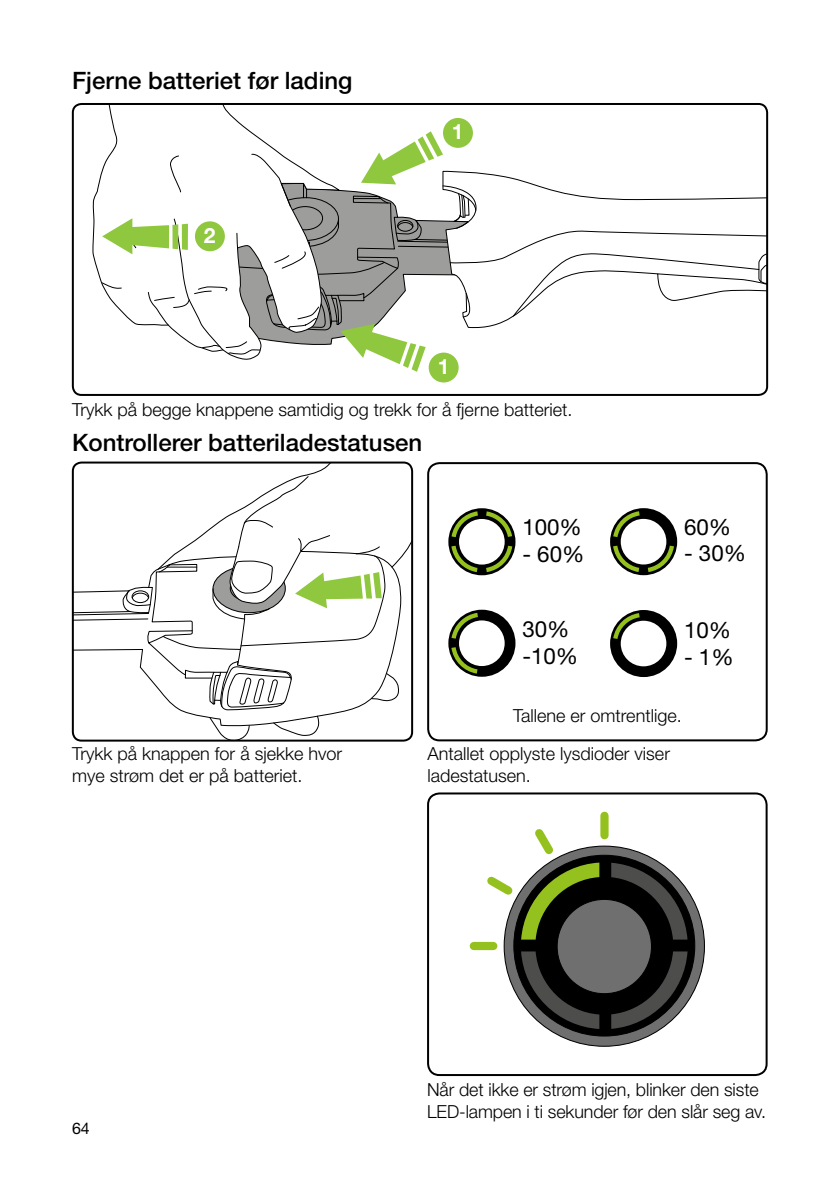
<style>
.page{position:relative;width:840px;height:1191px;background:#fff}
.page>*{position:absolute;margin:0;border:0;box-sizing:border-box;transform-origin:0 0}
.t1{font:500 24px "Helvetica Neue LT Std";color:#000}
.t2{font:22.4px/26.8px "Helvetica Neue LT Std";color:#000}
.t3{font:700 21.2px "Helvetica Neue LT Std";color:#fff}
.t4{font:300 18px/21.6px "Helvetica Neue LT Std";color:#000}
.t5{font:16px "Helvetica Neue LT Std";color:#000}
</style>
<div class="page">
<svg style="left:92px;top:106px;width:158px;height:179px"></svg>
<div style="left:72px;top:103px;width:695px;height:293px;border:2px solid #000;border-radius:9px"></div>
<svg style="left:102px;top:131px;width:664px;height:241px"></svg>
<div style="left:428px;top:352px;width:30px;height:30px;background:#8fc73e;border-radius:50%"></div>
<div style="left:443px;top:118px;width:29px;height:30px;background:#8fc73e;border-radius:50%"></div>
<div style="left:195px;top:221px;width:30px;height:30px;background:#8fc73e;border-radius:50%"></div>
<svg style="left:73px;top:462px;width:339px;height:278px"></svg>
<svg style="left:448px;top:508px;width:67px;height:67px"></svg>
<svg style="left:610px;top:508px;width:66px;height:67px"></svg>
<svg style="left:448px;top:609px;width:67px;height:68px"></svg>
<svg style="left:610px;top:610px;width:66px;height:67px"></svg>
<div style="left:427px;top:462px;width:340px;height:279px;border:2px solid #000;border-radius:11px"></div>
<div style="left:504px;top:846px;width:200px;height:200px;background:#706f6f;border-radius:50%"></div>
<div style="left:513px;top:855px;width:181px;height:181px;background:#000;border-radius:50%"></div>
<div style="left:557px;top:899px;width:94px;height:94px;background:#706f6f;border-radius:50%"></div>
<svg style="left:521px;top:951px;width:78px;height:78px"></svg>
<svg style="left:611px;top:862px;width:76px;height:77px"></svg>
<svg style="left:611px;top:951px;width:76px;height:77px"></svg>
<div style="left:473px;top:942px;width:20px;height:8px;background:#95c11f"></div>
<div style="left:600px;top:815px;width:8px;height:20px;background:#95c11f"></div>
<svg style="left:487px;top:829px;width:112px;height:110px"></svg>
<div style="left:427px;top:792px;width:340px;height:284px;border:2px solid #000;border-radius:11px"></div>
<h1 class="t1" style="left:72px;top:66px;width:282px">Fjerne batteriet før lading</h1>
<p class="t3" style="left:204px;top:222px;width:13px">2</p>
<p class="t3" style="left:451px;top:119px;width:13px">1</p>
<p class="t3" style="left:437px;top:353px;width:13px">1</p>
<p class="t4" style="left:72px;top:398px;width:501px">Trykk på begge knappene samtidig og trekk for å fjerne batteriet.</p>
<h1 class="t1" style="left:72px;top:428px;width:351px">Kontrollerer batteriladestatusen</h1>
<p class="t2" style="left:522px;top:513px;width:61px">100%</p>
<p class="t2" style="left:522px;top:540px;width:64px">- 60%</p>
<p class="t2" style="left:683px;top:513px;width:49px">60%</p>
<p class="t2" style="left:683px;top:540px;width:64px">- 30%</p>
<p class="t2" style="left:522px;top:615px;width:57px">30% -10%</p>
<p class="t2" style="left:683px;top:616px;width:49px">10%</p>
<p class="t2" style="left:683px;top:643px;width:51px">- 1%</p>
<p class="t4" style="left:513px;top:704px;width:170px">Tallene er omtrentlige.</p>
<p class="t4" style="left:72px;top:742px;width:271px">Trykk på knappen for å sjekke hvor mye strøm det er på batteriet.</p>
<p class="t4" style="left:427px;top:742px;width:244px">Antallet opplyste lysdioder viser ladestatusen.</p>
<p class="t5" style="left:72px;top:1118px;width:19px">64</p>
<p class="t4" style="left:427px;top:1078px;width:340px">Når det ikke er strøm igjen, blinker den siste<br>LED-lampen i ti sekunder før den slår seg av.</p>
</div>
